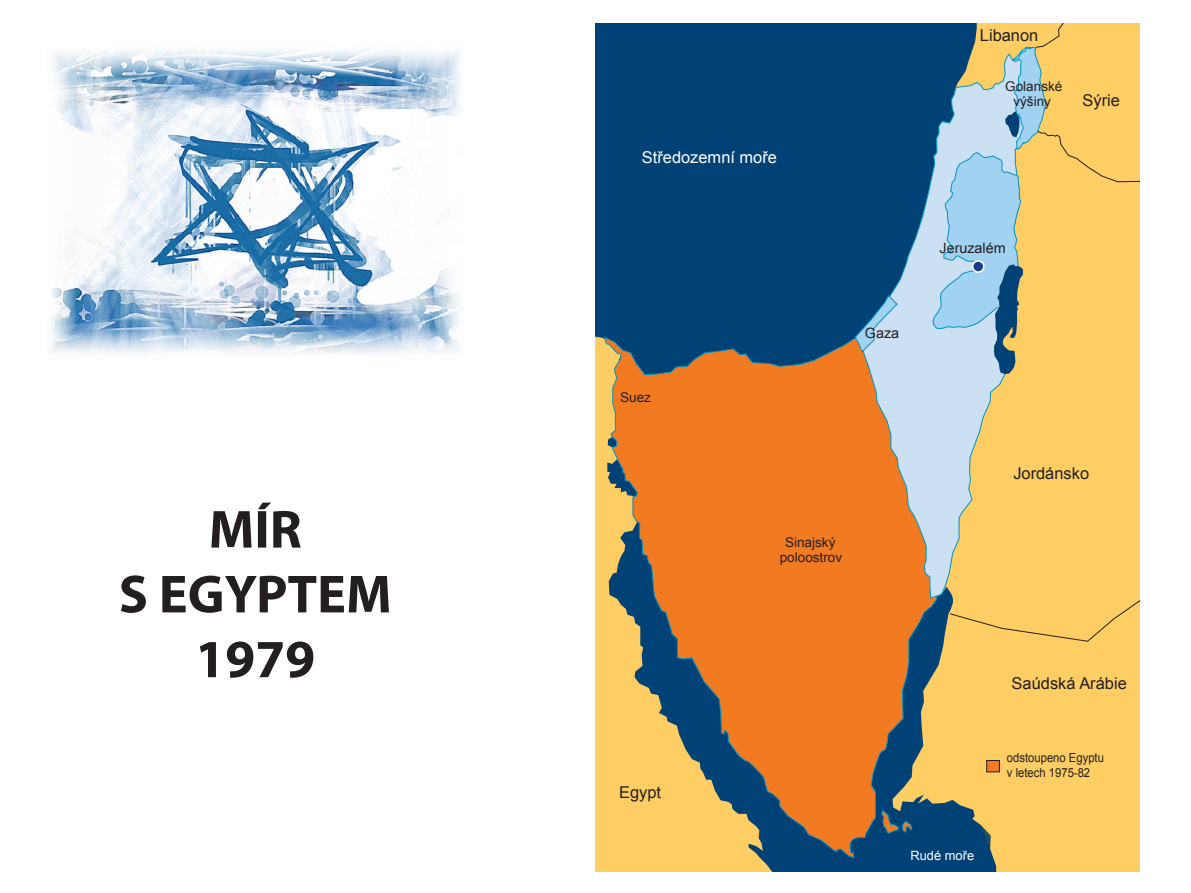
<style>
.page{position:relative;width:1191px;height:893px;background:#fff}
.page>*{position:absolute;margin:0;border:0;box-sizing:border-box;transform-origin:0 0}
.t1{font:700 54px "Myriad Pro";color:#231f20}
.t2{font:16.35px "Arial";color:#231f20}
.t3{font:16.35px "Arial";color:#fff}
.t4{font:14.25px "Arial";color:#231f20}
.t5{font:13.35px/15.6px "Arial";color:#231f20;text-align:center}
.t6{font:12.75px "Arial";color:#fff}
.t7{font:12.45px/15px "Arial";color:#231f20;scale:.9 1}
</style>
<div class="page">
<img style="left:50px;top:50px;width:410px;height:304px">
<div style="left:595px;top:23px;width:544px;height:849px;background:#004275"></div>
<svg style="left:942px;top:613px;width:197px;height:259px;background:#ecc365"></svg>
<div style="left:595px;top:337px;width:178px;height:535px;background:#fecd64"></div>
<svg style="left:604px;top:336px;width:338px;height:522px"></svg>
<svg style="left:856px;top:175px;width:93px;height:424px"></svg>
<svg style="left:949px;top:23px;width:190px;height:619px;background:#f7cc6b"></svg>
<svg style="left:855px;top:295px;width:42px;height:57px"></svg>
<svg style="left:932px;top:47px;width:114px;height:327px;background:#acc2bf"></svg>
<div style="left:986px;top:760px;width:13px;height:12px;background:#f27a21"></div>
<div style="left:986px;top:760px;width:13px;height:12px;border:1px solid #231f20"></div>
<div style="left:972px;top:261px;width:11px;height:11px;background:#153c8d;border-radius:50%"></div>
<div style="left:971px;top:260px;width:13px;height:13px;border:2px solid #fff;border-radius:50%"></div>
<p class="t1" style="left:209px;top:494px;width:95px">MÍR</p>
<p class="t1" style="left:119px;top:559px;width:274px">S EGYPTEM</p>
<p class="t1" style="left:195px;top:624px;width:121px">1979</p>
<p class="t3" style="left:642px;top:147px;width:137px">Středozemní moře</p>
<p class="t5" style="left:620px;top:390px;width:32px">Suez</p>
<p class="t4" style="left:865px;top:324px;width:36px">Gaza</p>
<p class="t5" style="left:779px;top:534px;width:64px">Sinajský poloostrov</p>
<p class="t2" style="left:980px;top:24px;width:60px">Libanon</p>
<p class="t5" style="left:1005px;top:78px;width:59px">Golanské výšiny</p>
<p class="t2" style="left:1082px;top:90px;width:39px">Sýrie</p>
<p class="t4" style="left:939px;top:239px;width:68px">Jeruzalém</p>
<p class="t2" style="left:1013px;top:463px;width:77px">Jordánsko</p>
<p class="t2" style="left:619px;top:781px;width:44px">Egypt</p>
<p class="t6" style="left:910px;top:847px;width:65px">Rudé moře</p>
<p class="t2" style="left:1011px;top:673px;width:117px">Saúdská Arábie</p>
<p class="t7" style="left:1007px;top:750px;width:109px">odstoupeno Egyptu v letech 1975-82</p>
</div>
